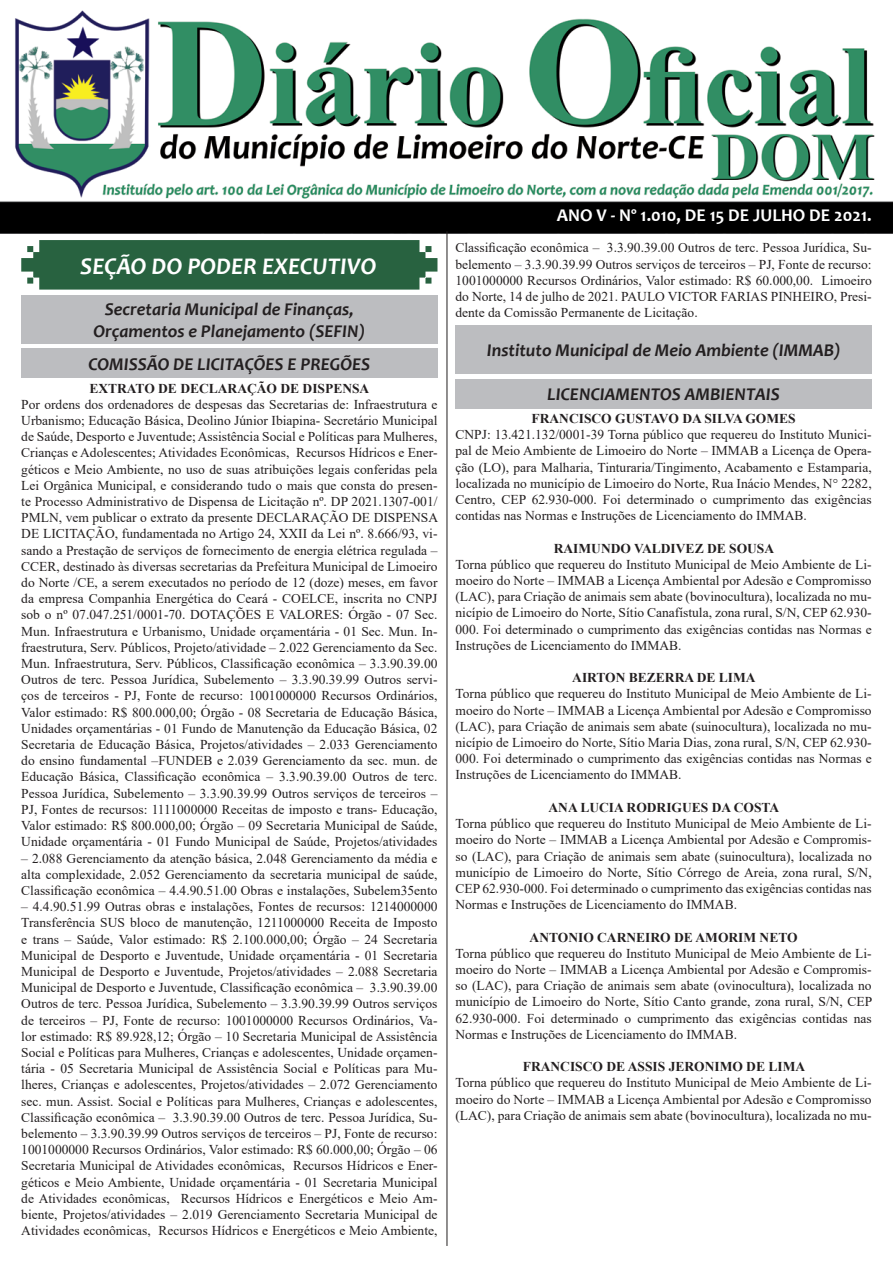
<style>
.page{position:relative;width:893px;height:1263px;background:#fff}
.page>*{position:absolute;margin:0;border:0;box-sizing:border-box;transform-origin:0 0}
.t1{font:italic 700 24px "Candara";color:#fff}
.t2{font:italic 700 18px "Candara";color:#231f20}
.t3{font:700 18px "Candara";color:#fff}
.t4{font:13.5px/16.2px "Times New Roman";color:#231f20;text-align:justify}
.t5{font:700 13.5px "Times New Roman";color:#231f20}
</style>
<div class="page">
<img style="left:0;top:10px;width:893px;height:224px">
<svg style="left:21px;top:240px;width:416px;height:50px;background:#346a4a"></svg>
<hr style="left:447px;top:231px;width:1px;height:1015px;background:#231f20">
<div style="left:21px;top:295px;width:416px;height:48px;background:#bcbdc0"></div>
<div style="left:21px;top:349px;width:416px;height:29px;background:#bcbdc0"></div>
<div style="left:455px;top:325px;width:417px;height:49px;background:#bcbdc0"></div>
<div style="left:455px;top:379px;width:417px;height:30px;background:#bcbdc0"></div>
<p class="t1" style="left:80px;top:251px;width:298px">SEÇÃO DO PODER EXECUTIVO</p>
<p class="t2" style="left:105px;top:298px;width:250px">Secretaria Municipal de Finanças,</p>
<p class="t2" style="left:93px;top:319px;width:273px">Orçamentos e Planejamento (SEFIN)</p>
<p class="t2" style="left:88px;top:353px;width:283px">COMISSÃO DE LICITAÇÕES E PREGÕES</p>
<p class="t5" style="left:89px;top:378px;width:282px">EXTRATO DE DECLARAÇÃO DE DISPENSA</p>
<p class="t4" style="left:21px;top:396px;width:418px">Por ordens dos ordenadores de despesas das Secretarias de: Infraestrutura e Urbanismo; Educação Básica, Deolino Júnior Ibiapina- Secretário Municipal de Saúde, Desporto e Juventude; Assistência Social e Políticas para Mulheres, Crianças e Adolescentes; Atividades Econômicas, Recursos Hídricos e Ener&shy;géticos e Meio Ambiente, no uso de suas atribuições legais conferidas pela Lei Orgânica Municipal, e considerando tudo o mais que consta do presen&shy;te Processo Administrativo de Dispensa de Licitação nº. DP 2021.1307-001/ PMLN, vem publicar o extrato da presente DECLARAÇÃO DE DISPENSA DE LICITAÇÃO, fundamentada no Artigo 24, XXII da Lei nº. 8.666/93, vi&shy;sando a Prestação de serviços de fornecimento de energia elétrica regulada – CCER, destinado às diversas secretarias da Prefeitura Municipal de Limoeiro do Norte /CE, a serem executados no período de 12 (doze) meses, em favor da empresa Companhia Energética do Ceará - COELCE, inscrita no CNPJ sob o nº 07.047.251/0001-70. DOTAÇÕES E VALORES: Órgão - 07 Sec.<br>Mun. Infraestrutura e Urbanismo, Unidade orçamentária - 01 Sec. Mun. In&shy;fraestrutura, Serv. Públicos, Projeto/atividade – 2.022 Gerenciamento da Sec.<br>Mun. Infraestrutura, Serv. Públicos, Classificação econômica – 3.3.90.39.00<br>Outros de terc. Pessoa Jurídica, Subelemento – 3.3.90.39.99 Outros servi&shy;ços de terceiros - PJ, Fonte de recurso: 1001000000 Recursos Ordinários, Valor estimado: R$ 800.000,00; Órgão - 08 Secretaria de Educação Básica, Unidades orçamentárias - 01 Fundo de Manutenção da Educação Básica, 02<br>Secretaria de Educação Básica, Projetos/atividades – 2.033 Gerenciamento do ensino fundamental –FUNDEB e 2.039 Gerenciamento da sec. mun. de Educação Básica, Classificação econômica – 3.3.90.39.00 Outros de terc.<br>Pessoa Jurídica, Subelemento – 3.3.90.39.99 Outros serviços de terceiros – PJ, Fontes de recursos: 1111000000 Receitas de imposto e trans- Educação, Valor estimado: R$ 800.000,00; Órgão – 09 Secretaria Municipal de Saúde, Unidade orçamentária - 01 Fundo Municipal de Saúde, Projetos/atividades</p>
<p class="t4" style="left:21px;top:849px;width:418px">– 2.088 Gerenciamento da atenção básica, 2.048 Gerenciamento da média e alta complexidade, 2.052 Gerenciamento da secretaria municipal de saúde, Classificação econômica – 4.4.90.51.00 Obras e instalações, Subelem35ento</p>
<p class="t4" style="left:21px;top:898px;width:418px">– 4.4.90.51.99 Outras obras e instalações, Fontes de recursos: 1214000000<br>Transferência SUS bloco de manutenção, 1211000000 Receita de Imposto e trans – Saúde, Valor estimado: R$ 2.100.000,00; Órgão – 24 Secretaria Municipal de Desporto e Juventude, Unidade orçamentária - 01 Secretaria Municipal de Desporto e Juventude, Projetos/atividades – 2.088 Secretaria Municipal de Desporto e Juventude, Classificação econômica – 3.3.90.39.00<br>Outros de terc. Pessoa Jurídica, Subelemento – 3.3.90.39.99 Outros serviços de terceiros – PJ, Fonte de recurso: 1001000000 Recursos Ordinários, Va&shy;lor estimado: R$ 89.928,12; Órgão – 10 Secretaria Municipal de Assistência Social e Políticas para Mulheres, Crianças e adolescentes, Unidade orçamen&shy;tária - 05 Secretaria Municipal de Assistência Social e Políticas para Mu&shy;lheres, Crianças e adolescentes, Projetos/atividades – 2.072 Gerenciamento sec. mun. Assist. Social e Políticas para Mulheres, Crianças e adolescentes, Classificação econômica – 3.3.90.39.00 Outros de terc. Pessoa Jurídica, Su&shy;belemento – 3.3.90.39.99 Outros serviços de terceiros – PJ, Fonte de recurso:<br>1001000000 Recursos Ordinários, Valor estimado: R$ 60.000,00; Órgão – 06<br>Secretaria Municipal de Atividades econômicas, Recursos Hídricos e Ener&shy;géticos e Meio Ambiente, Unidade orçamentária - 01 Secretaria Municipal de Atividades econômicas, Recursos Hídricos e Energéticos e Meio Am&shy;biente, Projetos/atividades – 2.019 Gerenciamento Secretaria Municipal de Atividades econômicas, Recursos Hídricos e Energéticos e Meio Ambiente,</p>
<p class="t3" style="left:557px;top:204px;width:316px">ANO V - Nº 1.010, DE 15 DE JULHO DE 2021.</p>
<p class="t4" style="left:455px;top:239px;width:418px">Classificação econômica – 3.3.90.39.00 Outros de terc. Pessoa Jurídica, Su&shy;belemento – 3.3.90.39.99 Outros serviços de terceiros – PJ, Fonte de recurso:<br>1001000000 Recursos Ordinários, Valor estimado: R$ 60.000,00. Limoeiro do Norte, 14 de julho de 2021. PAULO VICTOR FARIAS PINHEIRO, Presi&shy;dente da Comissão Permanente de Licitação.</p>
<p class="t2" style="left:487px;top:339px;width:355px">Instituto Municipal de Meio Ambiente (IMMAB)</p>
<p class="t2" style="left:547px;top:383px;width:234px">LICENCIAMENTOS AMBIENTAIS</p>
<p class="t5" style="left:532px;top:409px;width:266px">FRANCISCO GUSTAVO DA SILVA GOMES</p>
<p class="t4" style="left:455px;top:426px;width:418px">CNPJ: 13.421.132/0001-39 Torna público que requereu do Instituto Munici&shy;pal de Meio Ambiente de Limoeiro do Norte – IMMAB a Licença de Opera&shy;ção (LO), para Malharia, Tinturaria/Tingimento, Acabamento e Estamparia, localizada no município de Limoeiro do Norte, Rua Inácio Mendes, N° 2282, Centro, CEP 62.930-000. Foi determinado o cumprimento das exigências contidas nas Normas e Instruções de Licenciamento do IMMAB.</p>
<p class="t5" style="left:554px;top:538px;width:222px">RAIMUNDO VALDIVEZ DE SOUSA</p>
<p class="t4" style="left:455px;top:556px;width:418px">Torna público que requereu do Instituto Municipal de Meio Ambiente de Li&shy;moeiro do Norte – IMMAB a Licença Ambiental por Adesão e Compromisso (LAC), para Criação de animais sem abate (bovinocultura), localizada no mu&shy;nicípio de Limoeiro do Norte, Sítio Canafístula, zona rural, S/N, CEP 62.930- 000. Foi determinado o cumprimento das exigências contidas nas Normas e Instruções de Licenciamento do IMMAB.</p>
<p class="t5" style="left:572px;top:668px;width:185px">AIRTON BEZERRA DE LIMA</p>
<p class="t4" style="left:455px;top:685px;width:418px">Torna público que requereu do Instituto Municipal de Meio Ambiente de Li&shy;moeiro do Norte – IMMAB a Licença Ambiental por Adesão e Compromisso (LAC), para Criação de animais sem abate (suinocultura), localizada no mu&shy;nicípio de Limoeiro do Norte, Sítio Maria Dias, zona rural, S/N, CEP 62.930- 000. Foi determinado o cumprimento das exigências contidas nas Normas e Instruções de Licenciamento do IMMAB.</p>
<p class="t5" style="left:549px;top:798px;width:232px">ANA LUCIA RODRIGUES DA COSTA</p>
<p class="t4" style="left:455px;top:815px;width:418px">Torna público que requereu do Instituto Municipal de Meio Ambiente de Li&shy;moeiro do Norte – IMMAB a Licença Ambiental por Adesão e Compromis&shy;so (LAC), para Criação de animais sem abate (suinocultura), localizada no município de Limoeiro do Norte, Sítio Córrego de Areia, zona rural, S/N, CEP 62.930-000. Foi determinado o cumprimento das exigências contidas nas Normas e Instruções de Licenciamento do IMMAB.</p>
<p class="t5" style="left:530px;top:927px;width:270px">ANTONIO CARNEIRO DE AMORIM NETO</p>
<p class="t4" style="left:455px;top:945px;width:418px">Torna público que requereu do Instituto Municipal de Meio Ambiente de Li&shy;moeiro do Norte – IMMAB a Licença Ambiental por Adesão e Compromis&shy;so (LAC), para Criação de animais sem abate (ovinocultura), localizada no município de Limoeiro do Norte, Sítio Canto grande, zona rural, S/N, CEP 62.930-000. Foi determinado o cumprimento das exigências contidas nas Normas e Instruções de Licenciamento do IMMAB.</p>
<p class="t5" style="left:523px;top:1057px;width:284px">FRANCISCO DE ASSIS JERONIMO DE LIMA</p>
<p class="t4" style="left:455px;top:1074px;width:418px">Torna público que requereu do Instituto Municipal de Meio Ambiente de Li&shy;moeiro do Norte – IMMAB a Licença Ambiental por Adesão e Compromisso (LAC), para Criação de animais sem abate (bovinocultura), localizada no mu-</p>
</div>
